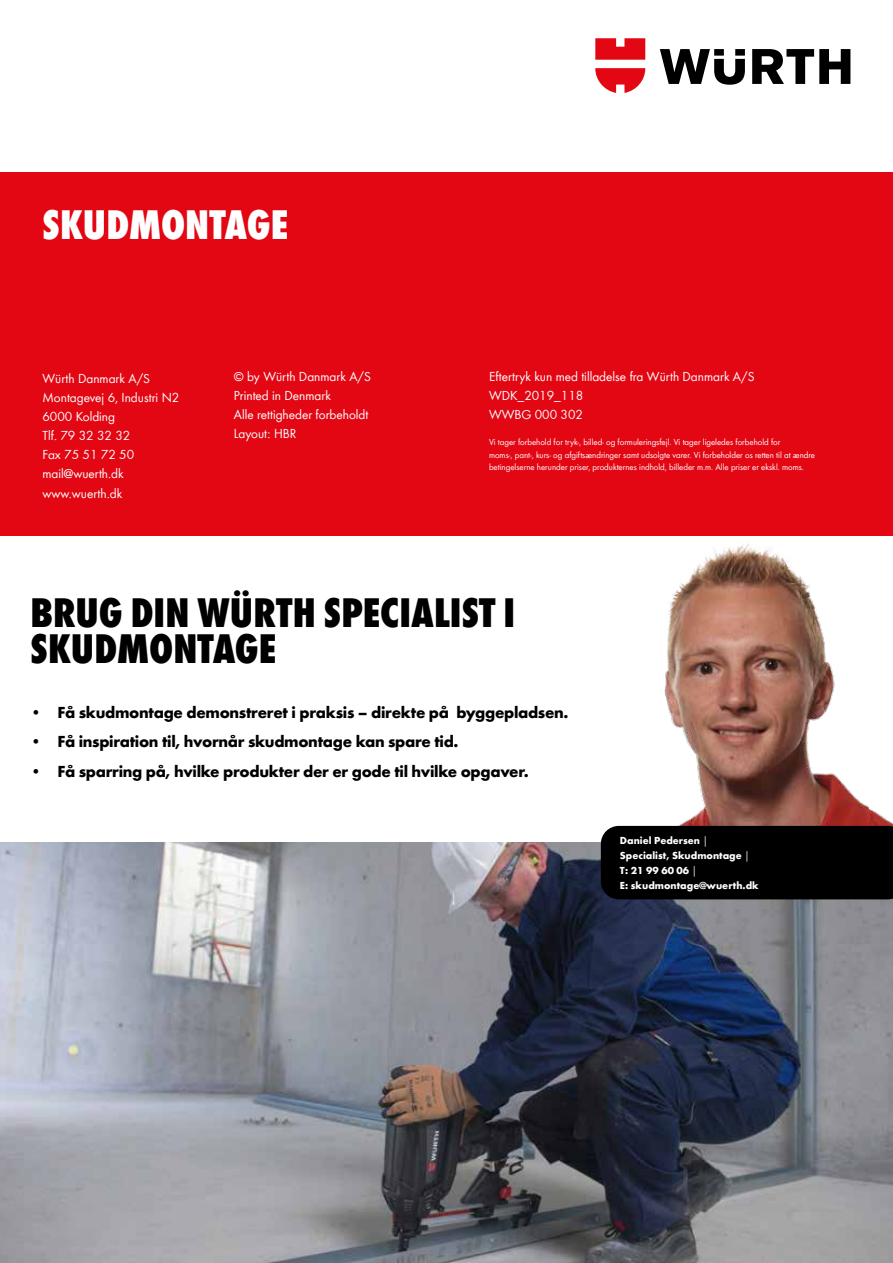
<style>
.page{position:relative;width:893px;height:1263px;background:#fff}
.page>*{position:absolute;margin:0;border:0;box-sizing:border-box;transform-origin:0 0}
.t1{font:800 condensed 42.75px/36px "Wuerth";color:#000}
.t2{font:800 condensed 42.75px "Wuerth";letter-spacing:-.005em;color:#fff}
.t3{font:700 16.5px "Wuerth";letter-spacing:-.02em;color:#000}
.t4{font:13.5px/19.2px "Wuerth";color:#fff}
.t5{font:700 10.5px/15px "Wuerth";color:#fff}
.t6{font:9px/12.8px "Wuerth";color:#fff}
.s1{font-weight:800;font-stretch:condensed}
</style>
<div class="page">
<svg style="left:660px;top:49px;width:190px;height:36px"></svg>
<svg style="left:595px;top:38px;width:50px;height:55px"></svg>
<img style="left:617px;top:544px;width:276px;height:282px">
<div style="left:0;top:172px;width:893px;height:364px;background:#e30613"></div>
<img style="left:0;top:842px;width:893px;height:421px">
<div style="left:601px;top:826px;width:292px;height:73px;background:#000"></div>
<h1 class="t2" style="left:43px;top:195px;width:247px">SKUDMONTAGE</h1>
<h3 class="t4" style="left:43px;top:368px;width:138px">Würth Danmark A/S<br>Montagevej 6, Industri N2<br>6000 Kolding<br>Tlf. 79 32 32 32<br>Fax 75 51 72 50 mail@wuerth.dk www.wuerth.dk</h3>
<h3 class="t4" style="left:234px;top:366px;width:138px">© by Würth Danmark A/S<br>Printed in Denmark<br>Alle rettigheder forbeholdt<br>Layout: HBR</h3>
<h3 class="t4" style="left:489px;top:366px;width:267px">Eftertryk kun med tilladelse fra Würth Danmark A/S<br>WDK_2019_118<br>WWBG 000 302</h3>
<p class="t6" style="left:489px;top:435px;width:328px">Vi tager forbehold for tryk-, billed- og formuleringsfejl. Vi tager ligeledes forbehold for<br>moms-, pant-, kurs- og afgiftsændringer samt udsolgte varer. Vi forbeholder os retten til at ændre betingelserne herunder priser, produkternes indhold, billeder m.m. Alle priser er ekskl. moms.</p>
<h1 class="t1" style="left:31px;top:593px;width:486px">BRUG DIN WÜRTH SPECIALIST I<br>SKUDMONTAGE</h1>
<h2 class="t3" style="left:31px;top:700px;width:539px"><span class="s1">•</span> Få skudmontage demonstreret i praksis – direkte på byggepladsen.</h2>
<h2 class="t3" style="left:31px;top:730px;width:430px"><span class="s1">•</span> Få inspiration til, hvornår skudmontage kan spare tid.</h2>
<h2 class="t3" style="left:31px;top:759px;width:500px"><span class="s1">•</span> Få sparring på, hvilke produkter der er gode til hvilke opgaver.</h2>
<p class="t5" style="left:620px;top:832px;width:140px">Daniel Pedersen│<br>Specialist, Skudmontage│<br>T: 21 99 60 06│<br>E: skudmontage@wuerth.dk</p>
</div>
